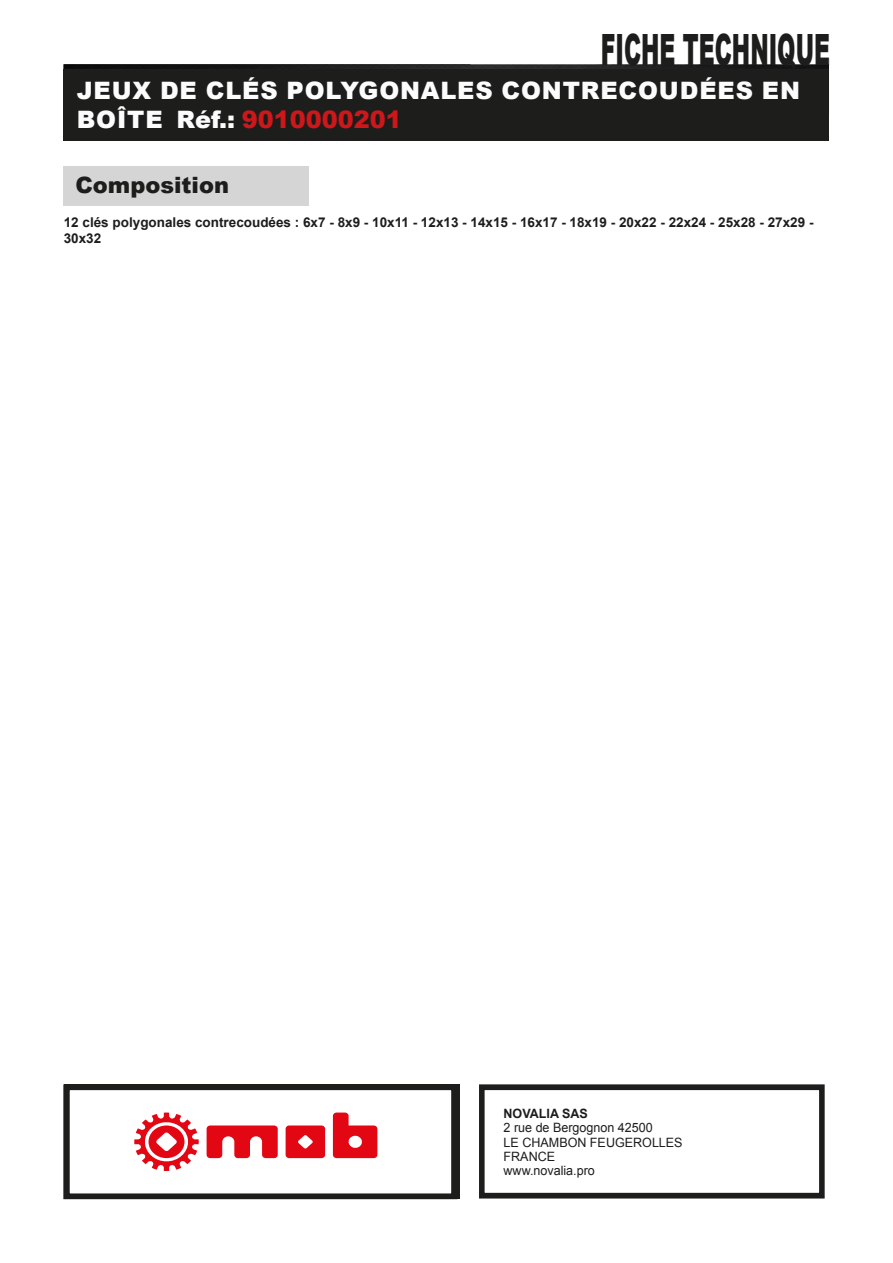
<style>
.page{position:relative;width:893px;height:1263px;background:#fff}
.page>*{position:absolute;margin:0;border:0;box-sizing:border-box;transform-origin:0 0}
.t1{font:900 43.2px "Arial";color:#1d1d1b;scale:.51 1}
.t2{font:900 24px/28.8px "Arial";letter-spacing:.035em;color:#fcfcfc}
.t3{font:900 22.5px "Arial";color:#1d1d1b}
.t4{font:700 13.5px/16.2px "Arial";color:#1d1d1b}
.t5{font:12.9px/14.2px "Arial";color:#1d1d1b}
.t6{font:700 12.9px "Arial";color:#1d1d1b}
.s1{color:#cd171a}
</style>
<div class="page">
<img style="left:64px;top:64px;width:765px;height:5px">
<div style="left:64px;top:69px;width:765px;height:71px;background:#1d1d1b"></div>
<div style="left:479px;top:1084px;width:346px;height:114px;border:6px solid #1d1d1b"></div>
<div style="left:64px;top:166px;width:245px;height:39px;background:#d5d5d5"></div>
<div style="left:64px;top:1084px;width:393px;height:115px;border:6px solid #1d1d1b"></div>
<svg style="left:207px;top:1125px;width:71px;height:33px"></svg>
<svg style="left:286px;top:1125px;width:39px;height:33px"></svg>
<svg style="left:134px;top:1112px;width:65px;height:59px"></svg>
<svg style="left:333px;top:1112px;width:44px;height:46px"></svg>
<h1 class="t1" style="left:601px;top:18px;width:451px">FICHE TECHNIQUE</h1>
<h2 class="t2" style="left:77px;top:75px;width:725px">JEUX DE CLÉS POLYGONALES CONTRECOUDÉES EN<br>BOÎTE Réf.: <span class="s1">9010000201</span></h2>
<h3 class="t3" style="left:75px;top:168px;width:155px">Composition</h3>
<p class="t4" style="left:64px;top:214px;width:751px">12 clés polygonales contrecoudées : 6x7 - 8x9 - 10x11 - 12x13 - 14x15 - 16x17 - 18x19 - 20x22 - 22x24 - 25x28 - 27x29 -<br>30x32</p>
<p class="t6" style="left:504px;top:1105px;width:86px">NOVALIA SAS</p>
<p class="t5" style="left:504px;top:1121px;width:181px">2 rue de Bergognon 42500<br>LE CHAMBON FEUGEROLLES<br>FRANCE<br>www.novalia.pro</p>
</div>
